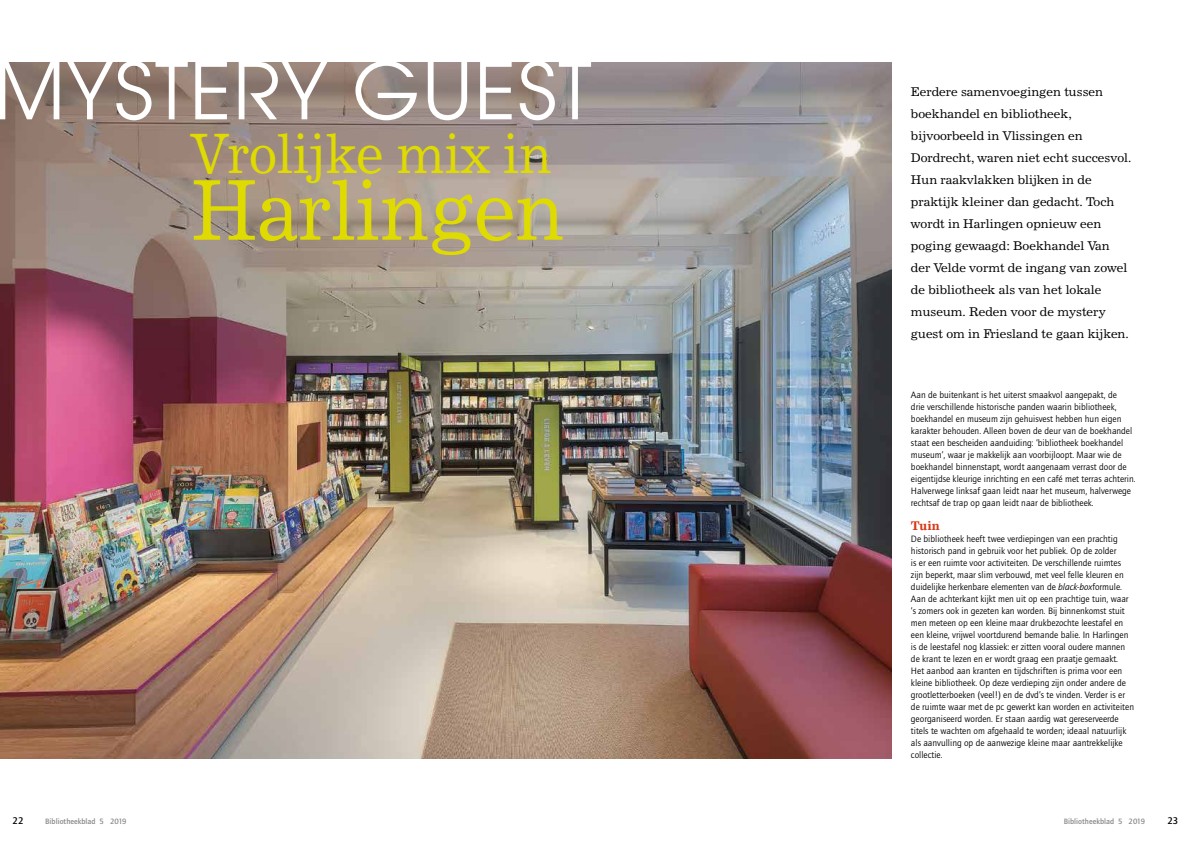
<style>
.page{position:relative;width:1191px;height:842px;background:#fff}
.page>*{position:absolute;margin:0;border:0;box-sizing:border-box;transform-origin:0 0}
.t1{font:82px "News 702 BT";color:#dfdb00;scale:.91 1}
.t2{font:78px "Avant Garde";letter-spacing:.02em;color:#fff}
.t3{font:54px "News 702 BT";color:#dfdb00;scale:.91 1}
.t4{font:12px/22px "News 702 BT";color:#000}
.t5{font:700 12px "News 702 BT";color:#d53917}
.t6{font:500 10px "Quay Sans";color:#000}
.t7{font:9.5px/12px "Quay Sans";color:#000}
.t8{font:500 8px "Quay Sans";color:#87888a}
.s1{font-style:italic}
</style>
<div class="page">
<img style="left:0;top:62px;width:891px;height:696px">
<h2 class="t2" style="left:-6px;top:45px;width:599px">MYSTERY GUEST</h2>
<h3 class="t3" style="left:191px;top:120px;width:398px">Vrolijke mix in</h3>
<h1 class="t1" style="left:191px;top:160px;width:412px">Harlingen</h1>
<p class="t4" style="left:911px;top:80px;width:222px">Eerdere samenvoegingen tussen boekhandel en bibliotheek, bijvoorbeeld in Vlissingen en<br>Dordrecht, waren niet echt succesvol.<br>Hun raakvlakken blijken in de praktijk kleiner dan gedacht. Toch wordt in Harlingen opnieuw een poging gewaagd: Boekhandel Van der Velde vormt de ingang van zowel de bibliotheek als van het lokale museum. Reden voor de mystery guest om in Friesland te gaan kijken.</p>
<p class="t7" style="left:911px;top:389px;width:226px">Aan de buitenkant is het uiterst smaakvol aangepakt, de<br>drie verschillende historische panden waarin bibliotheek, boekhandel en museum zijn gehuisvest hebben hun eigen karakter behouden. Alleen boven de deur van de boekhandel staat een bescheiden aanduiding: ‘bibliotheek boekhandel museum’, waar je makkelijk aan voorbijloopt. Maar wie de boekhandel binnenstapt, wordt aangenaam verrast door de eigentijdse kleurige inrichting en een café met terras achterin.<br>Halverwege linksaf gaan leidt naar het museum, halverwege rechtsaf de trap op gaan leidt naar de bibliotheek.</p>
<p class="t5" style="left:911px;top:519px;width:30px">Tuin</p>
<p class="t7" style="left:911px;top:533px;width:224px">De bibliotheek heeft twee verdiepingen van een prachtig historisch pand in gebruik voor het publiek. Op de zolder<br>is er een ruimte voor activiteiten. De verschillende ruimtes zijn beperkt, maar slim verbouwd, met veel felle kleuren en duidelijke herkenbare elementen van de <span class="s1">black-box</span>formule.<br>Aan de achterkant kijkt men uit op een prachtige tuin, waar ‘s zomers ook in gezeten kan worden. Bij binnenkomst stuit men meteen op een kleine maar drukbezochte leestafel en een kleine, vrijwel voortdurend bemande balie. In Harlingen is de leestafel nog klassiek: er zitten vooral oudere mannen de krant te lezen en er wordt graag een praatje gemaakt.<br>Het aanbod aan kranten en tijdschriften is prima voor een kleine bibliotheek. Op deze verdieping zijn onder andere de grootletterboeken (veel!) en de dvd’s te vinden. Verder is er de ruimte waar met de pc gewerkt kan worden en activiteiten georganiseerd worden. Er staan aardig wat gereserveerde titels te wachten om afgehaald te worden; ideaal natuurlijk als aanvulling op de aanwezige kleine maar aantrekkelijke collectie.</p>
<p class="t6" style="left:13px;top:815px;width:12px">22</p>
<p class="t8" style="left:45px;top:817px;width:83px">Bibliotheekblad 5 2019</p>
<p class="t8" style="left:1063px;top:817px;width:83px">Bibliotheekblad 5 2019</p>
<p class="t6" style="left:1167px;top:815px;width:12px">23</p>
</div>
